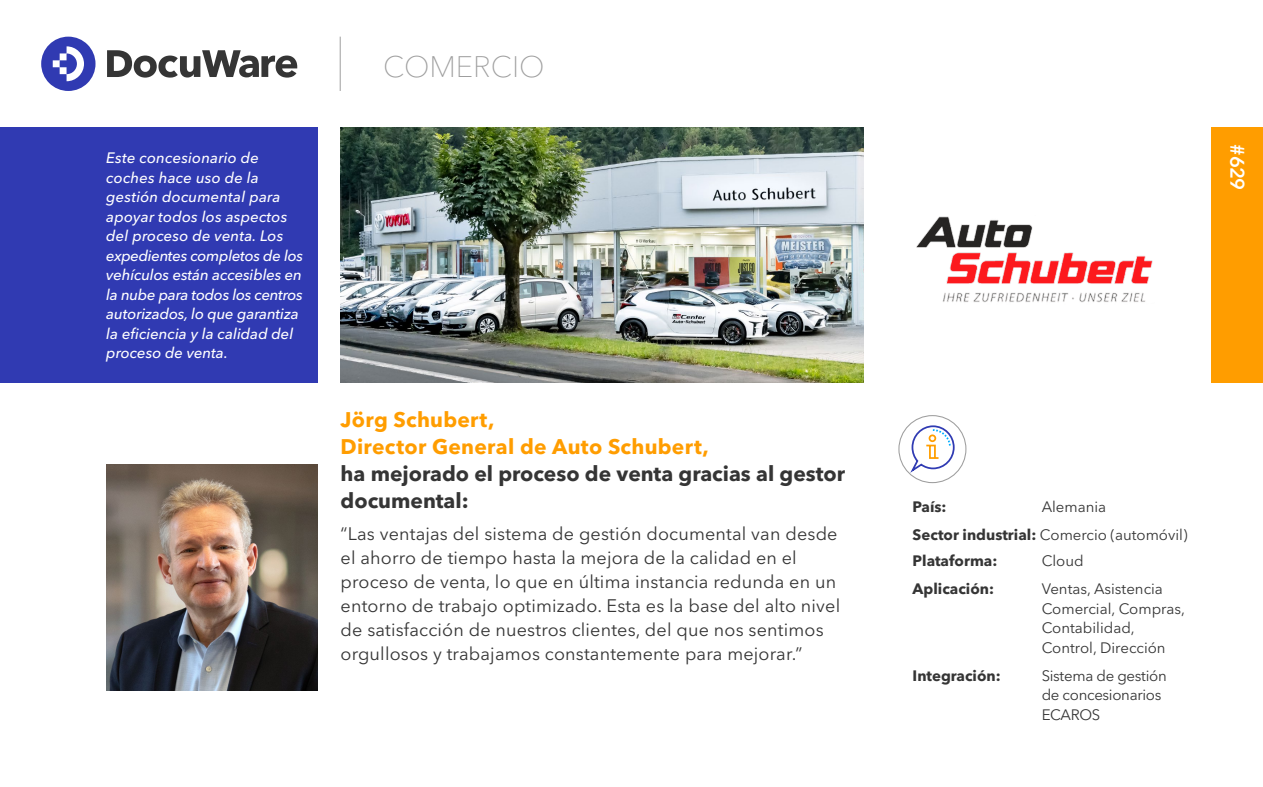
<style>
.page{position:relative;width:1263px;height:787px;background:#fff}
.page>*{position:absolute;margin:0;border:0;box-sizing:border-box;transform-origin:0 0}
.t1{font:100 29.4px "Avenir Next LT Pro";color:#9e9e9e}
.t2{font:700 21px/27px "Avenir Next LT Pro";color:#353535}
.t3{font:700 21px/27px "Avenir Next LT Pro";letter-spacing:.01em;color:#ff9d00}
.t4{font:600 19.5px "Avenir Next LT Pro";color:#fff}
.t5{font:18px/24px "Avenir Next LT Pro";letter-spacing:.01em;color:#353535}
.t6{font:italic 500 15px/19.5px "Avenir Next LT Pro";color:#fff}
.t7{font:15px/19.5px "Avenir Next LT Pro";color:#353535}
.t8{font:700 15px "Avenir Next LT Pro";color:#353535}
.t9{font:15px/19.5px "Avenir Next LT Pro";letter-spacing:-.02em;color:#353535}
.s1{font-weight:700}
</style>
<div class="page">
<svg style="left:41px;top:37px;width:55px;height:54px"></svg>
<svg style="left:107px;top:50px;width:190px;height:28px"></svg>
<hr style="left:340px;top:37px;width:1px;height:54px;background:#9e9e9e">
<div style="left:1212px;top:128px;width:51px;height:255px;background:#ff9d00"></div>
<div style="left:0;top:128px;width:317px;height:255px;background:#303ab2"></div>
<div style="left:898px;top:415px;width:68px;height:68px;border:1px solid #9e9e9e;border-radius:50%"></div>
<svg style="left:908px;top:424px;width:47px;height:51px"></svg>
<img style="left:106px;top:465px;width:211px;height:225px">
<img style="left:341px;top:128px;width:522px;height:255px">
<img style="left:916px;top:216px;width:237px;height:86px">
<p class="t6" style="left:106px;top:148px;width:198px">Este concesionario de coches hace uso de la gestión documental para apoyar todos los aspectos del proceso de venta. Los expedientes completos de los vehículos están accesibles en la nube para todos los centros autorizados, lo que garantiza la eficiencia y la calidad del proceso de venta.</p>
<h1 class="t1" style="left:383px;top:49px;width:163px">COMERCIO</h1>
<p class="t3" style="left:341px;top:406px;width:370px">Jörg Schubert,<br>Director General de Auto Schubert,</p>
<p class="t2" style="left:341px;top:460px;width:506px">ha mejorado el proceso de venta gracias al gestor documental:</p>
<p class="t5" style="left:341px;top:522px;width:501px">“Las ventajas del sistema de gestión documental van desde el ahorro de tiempo hasta la mejora de la calidad en el proceso de venta, lo que en última instancia redunda en un entorno de trabajo optimizado. Esta es la base del alto nivel de satisfacción de nuestros clientes, del que nos sentimos orgullosos y trabajamos constantemente para mejorar.”</p>
<p class="t4" style="left:1249px;top:144px;width:47px;rotate:90deg">#629</p>
<p class="t7" style="left:913px;top:492px;width:276px;line-height:28px;text-indent:129px">Alemania<br><span class="s1">Sector industrial:</span> Comercio (automóvil)</p>
<p class="t8" style="left:913px;top:551px;width:86px">Plataforma:</p>
<p class="t7" style="left:1042px;top:551px;width:44px">Cloud</p>
<p class="t8" style="left:913px;top:579px;width:83px">Aplicación:</p>
<p class="t7" style="left:1042px;top:579px;width:145px">Ventas, Asistencia<br>Comercial, Compras,<br>Contabilidad,<br>Control, Dirección</p>
<p class="t8" style="left:913px;top:666px;width:90px">Integración:</p>
<p class="t9" style="left:1042px;top:665px;width:127px">Sistema de gestión de concesionarios<br>ECAROS</p>
<p class="t8" style="left:913px;top:497px;width:35px">País:</p>
</div>
